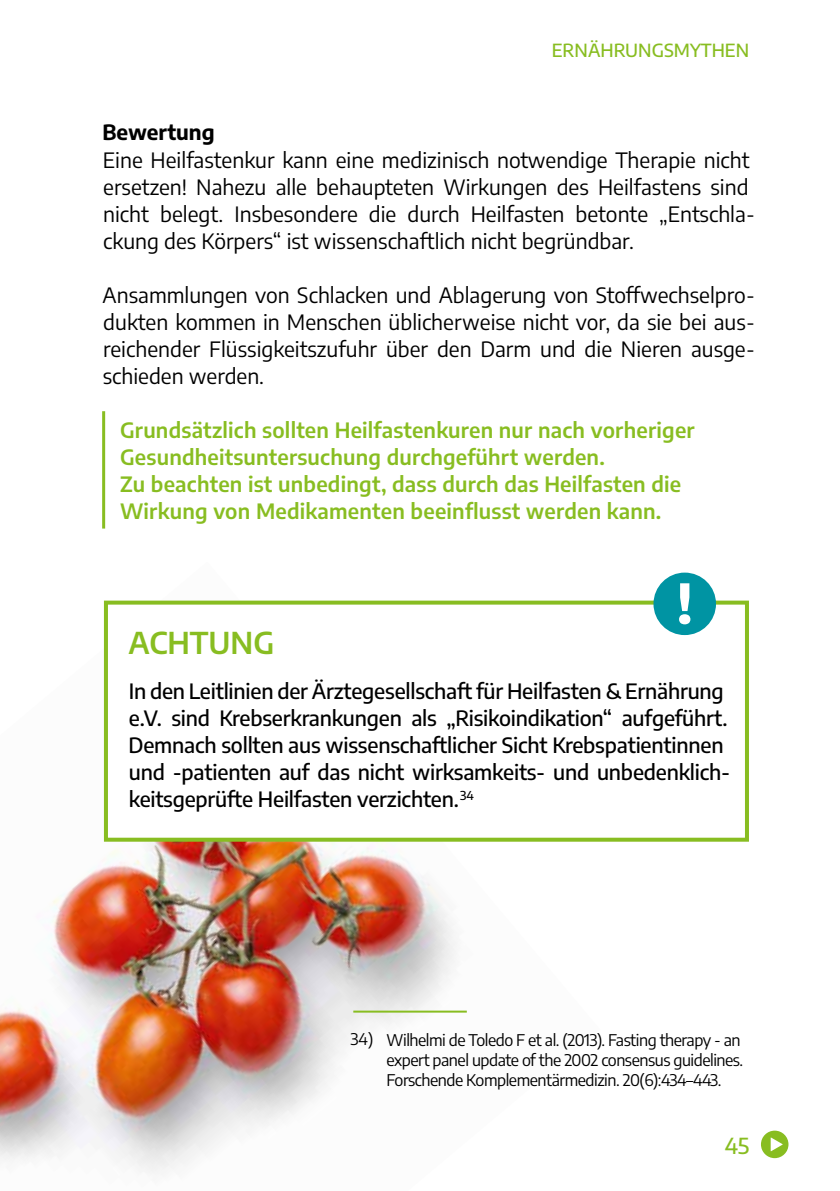
<style>
.page{position:relative;width:840px;height:1191px;background:#fff}
.page>*{position:absolute;margin:0;border:0;box-sizing:border-box;transform-origin:0 0}
.t1{font:600 30px "Encode Sans";color:#88bd21}
.t2{font:500 22px "Encode Sans";color:#88bd21}
.t3{font:21px/27px "Encode Sans";color:#000}
.t4{font:500 21px/27px "Encode Sans";letter-spacing:-.01em;color:#000}
.t5{font:600 21px/27px "Encode Sans";letter-spacing:.01em;color:#88bd21}
.t6{font:700 21px "Encode Sans";color:#000}
.t7{font:500 18px "Encode Sans";color:#88bd21}
.t8{font:16px/20px "Encode Sans";letter-spacing:-.03em;color:#000}
</style>
<div class="page">
<img style="left:0;top:601px;width:600px;height:572px">
<div style="left:760px;top:1130px;width:28px;height:28px;background:#88bd21;border-radius:50%"></div>
<svg style="left:770px;top:1137px;width:12px;height:14px"></svg>
<div style="left:104px;top:600px;width:644px;height:241px;background:#fff;border:4px solid #88bd21"></div>
<hr style="left:102px;top:411px;width:3px;height:117px;background:#88bd21">
<div style="left:653px;top:572px;width:62px;height:63px;background:#0094a3;border-radius:50%"></div>
<svg style="left:679px;top:583px;width:11px;height:41px"></svg>
<hr style="left:353px;top:1010px;width:113px;height:2px;background:#88bd21">
<p class="t7" style="left:551px;top:38px;width:199px">ERNÄHRUNGSMYTHEN</p>
<p class="t6" style="left:102px;top:118px;width:114px">Bewertung</p>
<p class="t3" style="left:103px;top:145px;width:653px">Eine Heilfastenkur kann eine medizinisch notwendige Therapie nicht ersetzen! Nahezu alle behaupteten Wirkungen des Heilfastens sind nicht belegt. Insbesondere die durch Heilfasten betonte „Entschla&shy;ckung des Körpers“ ist wissenschaftlich nicht begründbar.</p>
<p class="t3" style="left:102px;top:280px;width:653px;text-align:justify">Ansammlungen von Schlacken und Ablagerung von Stoffwechselpro&shy;dukten kommen in Menschen üblicherweise nicht vor, da sie bei aus&shy;reichender Flüssigkeitszufuhr über den Darm und die Nieren ausge&shy;schieden werden.</p>
<p class="t5" style="left:120px;top:416px;width:576px">Grundsätzlich sollten Heilfastenkuren nur nach vorheriger Gesundheitsuntersuchung durchgeführt werden.<br>Zu beachten ist unbedingt, dass durch das Heilfasten die Wirkung von Medikamenten beeinflusst werden kann.</p>
<h1 class="t1" style="left:128px;top:622px;width:147px">ACHTUNG</h1>
<p class="t4" style="left:128px;top:677px;width:602px">In den Leitlinien der Ärztegesellschaft für Heilfasten &amp; Ernährung e.V. sind Krebserkrankungen als „Risikoindikation“ aufgeführt.<br>Demnach sollten aus wissenschaftlicher Sicht Krebspatientinnen und -patienten auf das nicht wirksamkeits- und unbedenklich&shy;keitsgeprüfte Heilfasten verzichten.<sup>34</sup></p>
<p class="t8" style="left:350px;top:1028px;width:24px">34)</p>
<p class="t8" style="left:386px;top:1029px;width:358px">Wilhelmi de Toledo F et al. (2013). Fasting therapy - an expert panel update of the 2002 consensus guidelines.<br>Forschende Komplementärmedizin. 20(6):434–443.</p>
<p class="t2" style="left:724px;top:1130px;width:26px">45</p>
</div>
